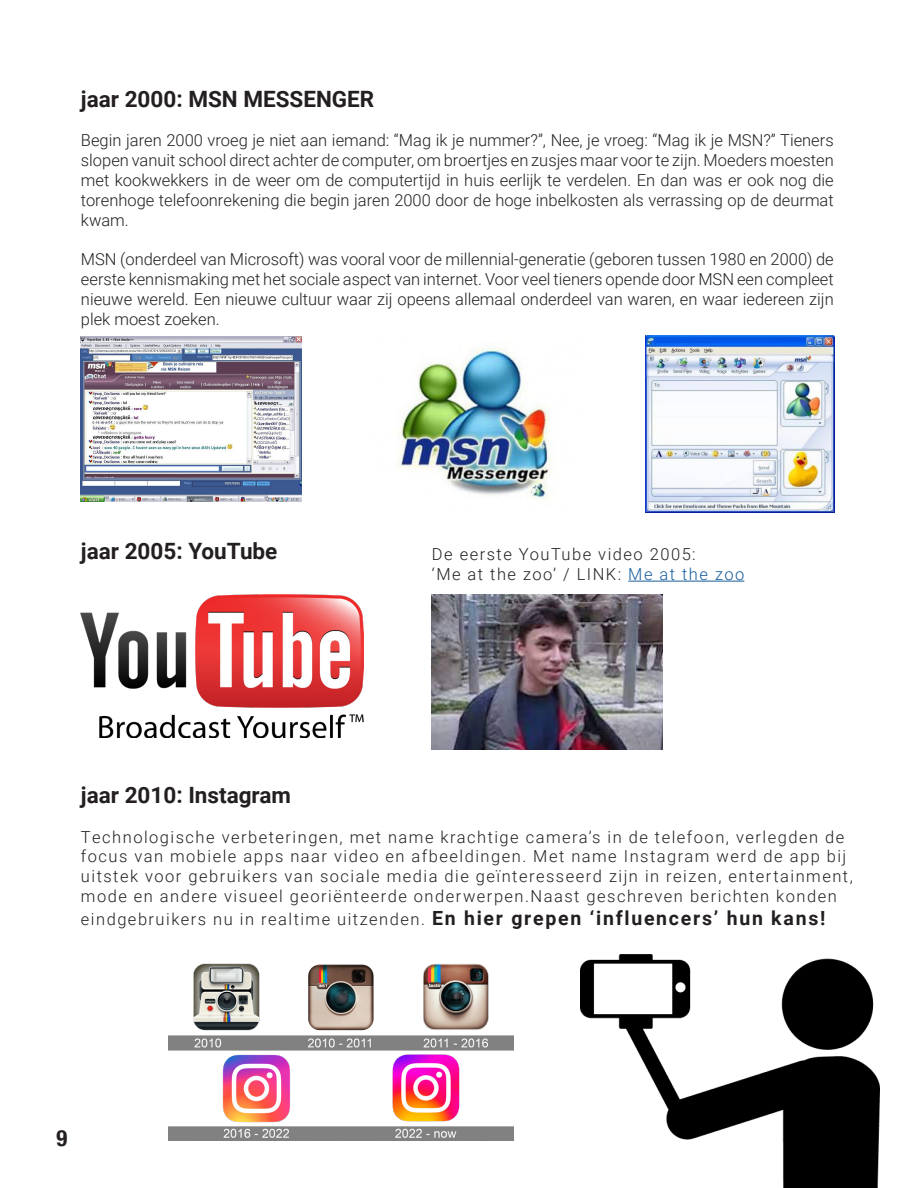
<style>
.page{position:relative;width:918px;height:1188px;background:#fff}
.page>*{position:absolute;margin:0;border:0;box-sizing:border-box;transform-origin:0 0}
.INHOUD_THF{font:700 22.5px "Roboto";color:#231f20}
.INHOUD_THF-2{font:700 condensed 22.5px "Helvetica Neue";color:#231f20}
.INHOUD_THF-3{font:300 16.5px/19.8px "Roboto";letter-spacing:.09em;color:#231f20;text-align:justify}
.s1{color:#175d9e}
.s2{font-weight:700;font-size:19.5px}
</style>
<div class="page">
<img style="left:646px;top:336px;width:188px;height:177px">
<img style="left:81px;top:337px;width:221px;height:164px">
<img style="left:432px;top:594px;width:230px;height:156px">
<hr style="left:628px;top:581px;width:116px;height:1px;background:#175d9e">
<img style="left:81px;top:594px;width:283px;height:144px">
<img style="left:168px;top:963px;width:345px;height:177px">
<img style="left:397px;top:348px;width:155px;height:151px">
<img style="left:580px;top:954px;width:299px;height:234px">
<p class="INHOUD_THF" style="left:81px;top:83px;width:295px">jaar 2000: MSN MESSENGER</p>
<p class="INHOUD_THF-3" style="left:81px;top:130px;width:754px">Begin jaren 2000 vroeg je niet aan iemand: “Mag ik je nummer?”, Nee, je vroeg: “Mag ik je MSN?” Tieners slopen vanuit school direct achter de computer, om broertjes en zusjes maar voor te zijn. Moeders moesten met kookwekkers in de weer om de computertijd in huis eerlijk te verdelen. En dan was er ook nog die torenhoge telefoonrekening die begin jaren 2000 door de hoge inbelkosten als verrassing op de deurmat kwam.</p>
<p class="INHOUD_THF-3" style="left:81px;top:249px;width:754px">MSN (onderdeel van Microsoft) was vooral voor de millennial-generatie (geboren tussen 1980 en 2000) de eerste kennismaking met het sociale aspect van internet. Voor veel tieners opende door MSN een compleet nieuwe wereld. Een nieuwe cultuur waar zij opeens allemaal onderdeel van waren, en waar iedereen zijn plek moest zoeken.</p>
<p class="INHOUD_THF" style="left:81px;top:535px;width:198px">jaar 2005: YouTube</p>
<p class="INHOUD_THF-3" style="left:432px;top:544px;width:265px">De eerste YouTube video 2005:</p>
<p class="INHOUD_THF-3" style="left:432px;top:564px;width:314px">‘Me at the zoo’ / LINK: <span class="s1">Me at the zoo</span></p>
<p class="INHOUD_THF" style="left:81px;top:779px;width:212px">jaar 2010: Instagram</p>
<p class="INHOUD_THF-3" style="left:81px;top:826px;width:773px;text-align:left">Technologische verbeteringen, met name krachtige camera’s in de telefoon, verlegden de focus van mobiele apps naar video en afbeeldingen. Met name Instagram werd de app bij uitstek voor gebruikers van sociale media die geïnteresseerd zijn in reizen, entertainment, mode en andere visueel georiënteerde onderwerpen.Naast geschreven berichten konden</p>
<p class="INHOUD_THF-3" style="left:81px;top:909px;width:746px">eindgebruikers nu in realtime uitzenden. <span class="s2">En hier grepen ‘influencers’ hun kans!</span></p>
<p class="INHOUD_THF-2" style="left:57px;top:1120px;width:12px">9</p>
</div>
